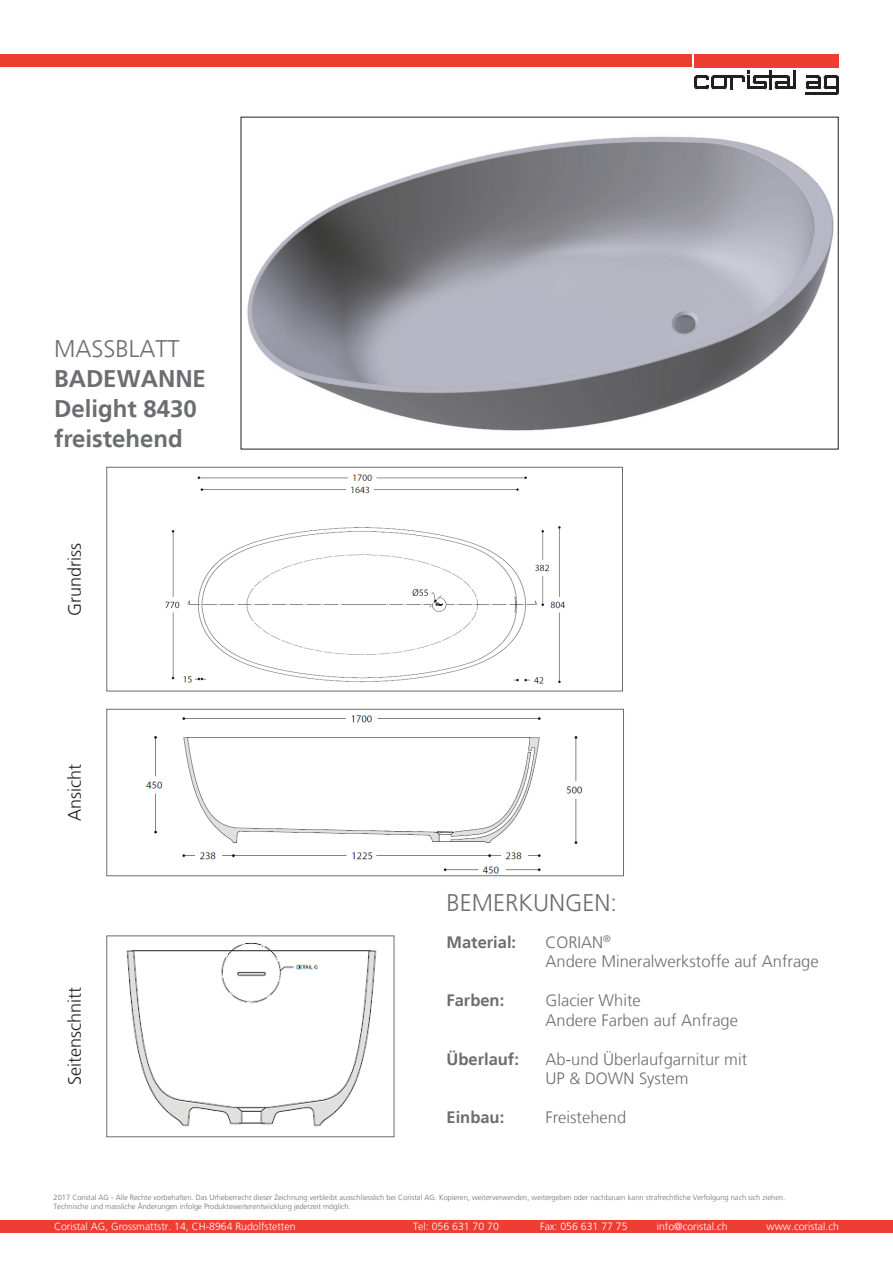
<style>
.page{position:relative;width:893px;height:1263px;background:#fff}
.page>*{position:absolute;margin:0;border:0;box-sizing:border-box;transform-origin:0 0}
.t1{font:700 24px/30px "Frutiger LT";color:#6c6d70}
.t2{font:300 24px "Frutiger LT";color:#6c6d70}
.t3{font:300 18px "Frutiger LT";color:#231f20}
.t4{font:300 16.5px/19.5px "Frutiger LT";color:#6c6d70}
.t5{font:700 16.5px "Frutiger LT";color:#6c6d70}
.t6{font:300 10.5px "Frutiger LT";color:#fff}
.t7{font:300 7.5px/9px "Frutiger LT";color:#6c6d70}
</style>
<div class="page">
<div style="left:694px;top:54px;width:145px;height:13px;background:#ee3e34"></div>
<svg style="left:806px;top:75px;width:33px;height:20px"></svg>
<hr style="left:793px;top:70px;width:3px;height:16px;background:#231f20">
<hr style="left:777px;top:86px;width:19px;height:3px;background:#231f20">
<hr style="left:755px;top:75px;width:33px;height:3px;background:#231f20">
<hr style="left:769px;top:70px;width:3px;height:19px;background:#231f20">
<svg style="left:775px;top:75px;width:15px;height:14px"></svg>
<hr style="left:713px;top:75px;width:30px;height:3px;background:#231f20">
<svg style="left:694px;top:75px;width:38px;height:14px"></svg>
<svg style="left:741px;top:70px;width:26px;height:19px"></svg>
<div style="left:0;top:54px;width:691px;height:13px;background:#ee3e34"></div>
<img style="left:165px;top:474px;width:400px;height:210px">
<div style="left:106px;top:467px;width:517px;height:224px;border:1px solid #6c6d70"></div>
<img style="left:126px;top:942px;width:251px;height:185px">
<div style="left:106px;top:935px;width:288px;height:202px;border:1px solid #6c6d70"></div>
<img style="left:146px;top:715px;width:437px;height:159px">
<div style="left:106px;top:709px;width:518px;height:167px;border:1px solid #6c6d70"></div>
<img style="left:247px;top:136px;width:587px;height:295px">
<div style="left:0;top:1220px;width:893px;height:13px;background:#ee3e34"></div>
<h1 class="t2" style="left:54px;top:335px;width:127px">MASSBLATT</h1>
<h1 class="t1" style="left:54px;top:364px;width:153px">BADEWANNE<br>Delight 8430 freistehend</h1>
<h2 class="t3" style="left:65px;top:616px;width:75px;rotate:-90deg">Grundriss</h2>
<h2 class="t3" style="left:65px;top:821px;width:59px;rotate:-90deg">Ansicht</h2>
<h2 class="t3" style="left:65px;top:1085px;width:99px;rotate:-90deg">Seitenschnitt</h2>
<h1 class="t2" style="left:446px;top:889px;width:172px">BEMERKUNGEN:</h1>
<h3 class="t5" style="left:446px;top:932px;width:71px">Material:</h3>
<h3 class="t4" style="left:545px;top:933px;width:275px">CORIAN<sup>®<br></sup>Andere Mineralwerkstoffe auf Anfrage</h3>
<h3 class="t5" style="left:446px;top:991px;width:59px">Farben:</h3>
<h3 class="t4" style="left:545px;top:991px;width:194px">Glacier White<br>Andere Farben auf Anfrage</h3>
<h3 class="t5" style="left:446px;top:1049px;width:74px">Überlauf:</h3>
<h3 class="t4" style="left:545px;top:1050px;width:203px">Ab-und Überlaufgarnitur mit<br>UP &amp; DOWN System</h3>
<h3 class="t5" style="left:446px;top:1108px;width:59px">Einbau:</h3>
<h3 class="t4" style="left:545px;top:1108px;width:82px">Freistehend</h3>
<p class="t7" style="left:54px;top:1193px;width:733px">2017 Coristal AG - Alle Rechte vorbehalten. Das Urheberrecht dieser Zeichnung verbleibt ausschliesslich bei Coristal AG. Kopieren, weiterverwenden, weitergeben oder nachbauen kann strafrechtliche Verfolgung nach sich ziehen.<br>Technische und massliche Änderungen infolge Produkteweiterentwicklung jederzeit möglich.</p>
<h3 class="t6" style="left:54px;top:1220px;width:243px">Coristal AG, Grossmattstr. 14, CH-8964 Rudolfstetten</h3>
<h3 class="t6" style="left:413px;top:1220px;width:87px">Tel: 056 631 70 70</h3>
<h3 class="t6" style="left:540px;top:1220px;width:89px">Fax: 056 631 77 75</h3>
<h3 class="t6" style="left:657px;top:1220px;width:72px">info@coristal.ch</h3>
<h3 class="t6" style="left:767px;top:1220px;width:74px">www.coristal.ch</h3>
</div>
